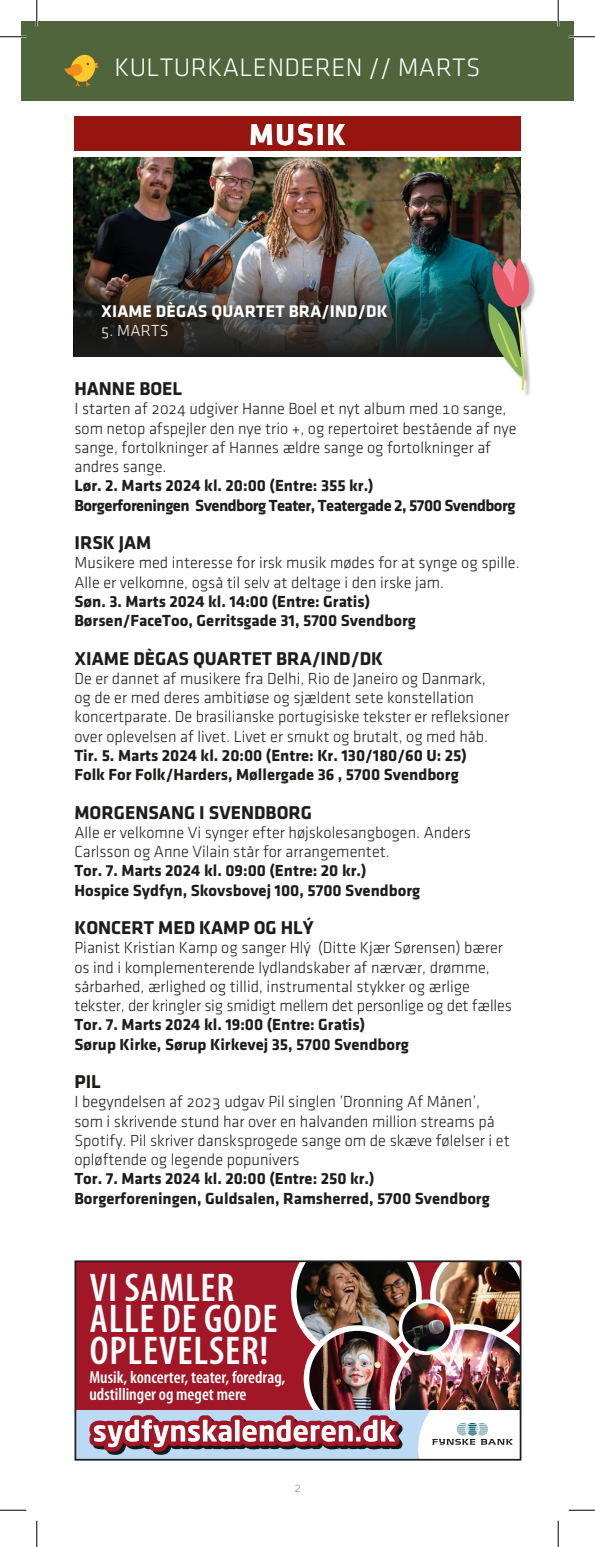
<style>
.page{position:relative;width:595px;height:1547px;background:#fff}
.page>*{position:absolute;margin:0;border:0;box-sizing:border-box;transform-origin:0 0}
.t1{font:600 condensed 40.25px/31.5px "Myriad Pro";letter-spacing:.02em;color:#fff}
.kapitel{font:700 31.5px "Klavika";letter-spacing:.055em;color:#fff}
.t2{font:300 26.25px "Klavika";letter-spacing:.015em;color:#fff}
.Overskrift_KULTUR{font:700 19.25px "Klavika";color:#1d1d1b}
.t3{font:600 condensed 17.5px/17.5px "Myriad Pro";color:#fff}
.t4{font:700 17.5px "Klavika";letter-spacing:.015em;color:#fff}
.brødtekst_KULTUR{font:16.62px/19.2px "Klavika Light OSTF";color:#1d1d1b}
.brødtekst_bold_KULTUR{font:700 16.62px "Klavika";color:#1d1d1b}
.brødtekst_bold_KULTUR-2{font:700 16.62px "Klavika";letter-spacing:-.03em;color:#1d1d1b}
.t5{font:16.62px "Klavika Light OSTF";letter-spacing:.015em;color:#fff}
.t6{font:14px "Klavika Light OSTF";color:#9d9d9d}
</style>
<div class="page">
<div style="left:22px;top:22px;width:536px;height:79px;background:#50653b"></div>
<div style="left:558px;top:22px;width:14px;height:79px;background:#50653b"></div>
<svg style="left:65px;top:55px;width:34px;height:32px"></svg>
<div style="left:74px;top:116px;width:446px;height:35px;background:#96150e"></div>
<div style="left:75px;top:1410px;width:445px;height:50px;background:#bddaf4"></div>
<img style="left:89px;top:1263px;width:429px;height:194px">
<div style="left:74px;top:1260px;width:447px;height:200px;border:2px solid #1d1d1b"></div>
<img style="left:74px;top:157px;width:446px;height:107px">
<img style="left:74px;top:264px;width:413px;height:92px">
<div style="left:96px;top:295px;width:304px;height:56px;background:#1d1d1b;opacity:.66"></div>
<div style="left:489px;top:260px;width:47px;height:138px;background:#1d1d1b;opacity:.3"></div>
<svg style="left:487px;top:258px;width:43px;height:133px"></svg>
<hr style="left:0;top:36px;width:26px;height:2px;background:#fff">
<hr style="left:568px;top:36px;width:26px;height:2px;background:#fff">
<hr style="left:36px;top:0;width:2px;height:26px;background:#fff">
<hr style="left:557px;top:0;width:2px;height:26px;background:#fff">
<svg style="left:0;top:36px;width:26px;height:1px"></svg>
<svg style="left:568px;top:36px;width:26px;height:1px"></svg>
<svg style="left:0;top:1510px;width:26px;height:1px"></svg>
<svg style="left:568px;top:1510px;width:26px;height:1px"></svg>
<svg style="left:36px;top:0;width:1px;height:26px"></svg>
<svg style="left:36px;top:1521px;width:1px;height:26px"></svg>
<svg style="left:557px;top:0;width:1px;height:26px"></svg>
<svg style="left:557px;top:1521px;width:1px;height:26px"></svg>
<h3 class="t2" style="left:114px;top:54px;width:367px">KULTURKALENDEREN // MARTS</h3>
<p class="kapitel" style="left:249px;top:117px;width:98px">MUSIK</p>
<p class="t4" style="left:101px;top:301px;width:288px">XIAME DÈGAS QUARTET BRA/IND/DK</p>
<p class="t5" style="left:101px;top:322px;width:69px">5. MARTS</p>
<p class="Overskrift_KULTUR" style="left:74px;top:378px;width:109px">HANNE BOEL</p>
<p class="brødtekst_KULTUR" style="left:74px;top:399px;width:443px">I starten af 2024 udgiver Hanne Boel et nyt album med 10 sange, som netop afspejler den nye trio +, og repertoiret bestående af nye sange, fortolkninger af Hannes ældre sange og fortolkninger af andres sange.</p>
<p class="brødtekst_bold_KULTUR" style="left:74px;top:477px;width:300px">Lør. 2. Marts 2024 kl. 20:00 (Entre: 355 kr.)</p>
<p class="brødtekst_bold_KULTUR-2" style="left:74px;top:496px;width:442px">Borgerforeningen Svendborg Teater, Teatergade 2, 5700 Svendborg</p>
<p class="Overskrift_KULTUR" style="left:74px;top:532px;width:78px">IRSK JAM</p>
<p class="brødtekst_KULTUR" style="left:74px;top:553px;width:446px">Musikere med interesse for irsk musik mødes for at synge og spille.<br>Alle er velkomne, også til selv at deltage i den irske jam.</p>
<p class="brødtekst_bold_KULTUR" style="left:74px;top:592px;width:297px">Søn. 3. Marts 2024 kl. 14:00 (Entre: Gratis)</p>
<p class="brødtekst_bold_KULTUR" style="left:74px;top:611px;width:343px">Børsen/FaceToo, Gerritsgade 31, 5700 Svendborg</p>
<p class="Overskrift_KULTUR" style="left:74px;top:647px;width:310px">XIAME DÈGAS QUARTET BRA/IND/DK</p>
<p class="brødtekst_KULTUR" style="left:74px;top:669px;width:436px">De er dannet af musikere fra Delhi, Rio de Janeiro og Danmark,<br>og de er med deres ambitiøse og sjældent sete konstellation koncertparate. De brasilianske portugisiske tekster er refleksioner over oplevelsen af livet. Livet er smukt og brutalt, og med håb.</p>
<p class="brødtekst_bold_KULTUR" style="left:74px;top:746px;width:394px">Tir. 5. Marts 2024 kl. 20:00 (Entre: Kr. 130/180/60 U: 25)</p>
<p class="brødtekst_bold_KULTUR" style="left:74px;top:765px;width:385px">Folk For Folk/Harders, Møllergade 36 , 5700 Svendborg</p>
<p class="Overskrift_KULTUR" style="left:74px;top:801px;width:239px">MORGENSANG I SVENDBORG</p>
<p class="brødtekst_KULTUR" style="left:74px;top:823px;width:397px">Alle er velkomne Vi synger efter højskolesangbogen. Anders<br>Carlsson og Anne Vilain står for arrangementet.</p>
<p class="brødtekst_bold_KULTUR" style="left:74px;top:862px;width:293px">Tor. 7. Marts 2024 kl. 09:00 (Entre: 20 kr.)</p>
<p class="brødtekst_bold_KULTUR" style="left:74px;top:881px;width:347px">Hospice Sydfyn, Skovsbovej 100, 5700 Svendborg</p>
<p class="Overskrift_KULTUR" style="left:74px;top:917px;width:241px">KONCERT MED KAMP OG HLÝ</p>
<p class="brødtekst_KULTUR" style="left:74px;top:938px;width:438px">Pianist Kristian Kamp og sanger Hlý (Ditte Kjær Sørensen) bærer os ind i komplementerende lydlandskaber af nærvær, drømme, sårbarhed, ærlighed og tillid, instrumental stykker og ærlige tekster, der kringler sig smidigt mellem det personlige og det fælles</p>
<p class="brødtekst_bold_KULTUR" style="left:74px;top:1016px;width:292px">Tor. 7. Marts 2024 kl. 19:00 (Entre: Gratis)</p>
<p class="brødtekst_bold_KULTUR" style="left:74px;top:1035px;width:336px">Sørup Kirke, Sørup Kirkevej 35, 5700 Svendborg</p>
<p class="Overskrift_KULTUR" style="left:74px;top:1071px;width:28px">PIL</p>
<p class="brødtekst_KULTUR" style="left:74px;top:1092px;width:436px">I begyndelsen af 2023 udgav Pil singlen ’Dronning Af Månen’, som i skrivende stund har over en halvanden million streams på Spotify. Pil skriver dansksprogede sange om de skæve følelser i et opløftende og legende popunivers</p>
<p class="brødtekst_bold_KULTUR" style="left:74px;top:1170px;width:301px">Tor. 7. Marts 2024 kl. 20:00 (Entre: 250 kr.)</p>
<p class="brødtekst_bold_KULTUR" style="left:74px;top:1189px;width:416px">Borgerforeningen, Guldsalen, Ramsherred, 5700 Svendborg</p>
<p class="t1" style="left:90px;top:1272px;width:189px">VI SAMLER<br>ALLE DE GODE<br>OPLEVELSER!</p>
<p class="t3" style="left:89px;top:1369px;width:197px">Musik, koncerter, teater, foredrag, udstillinger og meget mere</p>
<p class="t6" style="left:294px;top:1480px;width:9px">2</p>
</div>
